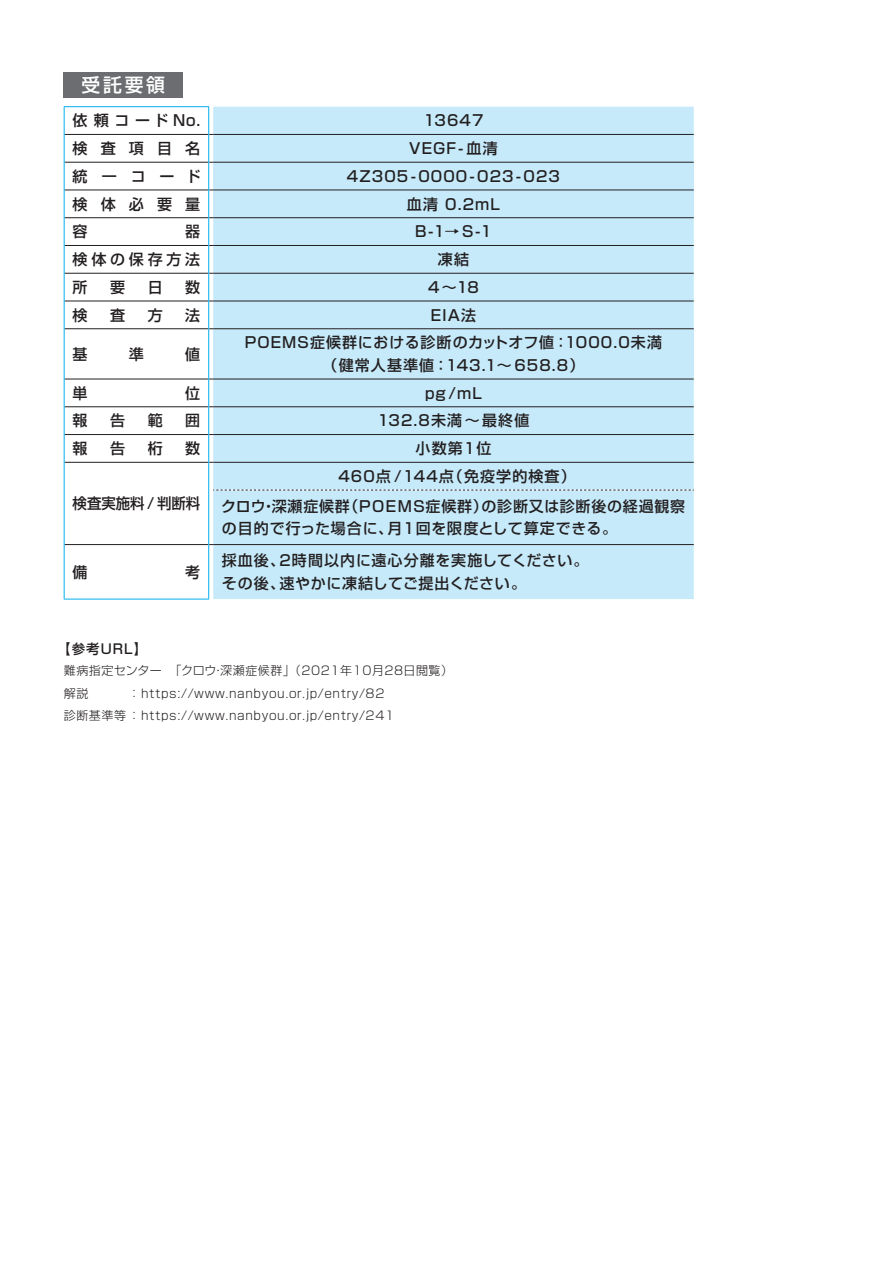
<style>
.page{position:relative;width:893px;height:1263px;background:#fff}
.page>*{position:absolute;margin:0;border:0;box-sizing:border-box;transform-origin:0 0}
.t1{font:500 18.75px "Shin Go Pro";color:#fff}
.t2{font:500 15px/22.5px "Shin Go Pro";letter-spacing:.075em;color:#231f20;text-align:center}
.t3{font:500 15px/29.8px "Shin Go Pro";letter-spacing:.05em;color:#231f20;text-align:center}
.t4{font:500 15px/22.5px "Shin Go Pro";letter-spacing:.045em;color:#231f20}
.t5{font:500 15px "Shin Go Pro";letter-spacing:.055em;color:#231f20}
.t6{font:500 15px "Shin Go Pro";color:#231f20;scale:.96 1}
.t7{font:500 15px "Shin Go Pro";letter-spacing:.345em;color:#231f20}
.t8{font:500 15px "Shin Go Pro";letter-spacing:.25em;color:#231f20}
.t9{font:500 13.5px "Shin Go Pro";letter-spacing:.075em;color:#231f20}
.t10{font:300 12px/22.5px "Shin Go Pro";letter-spacing:.05em;color:#231f20}
</style>
<div class="page">
<div style="left:64px;top:72px;width:119px;height:26px;background:#6c6d70"></div>
<div style="left:213px;top:107px;width:481px;height:221px;background:#c6eafa"></div>
<div style="left:213px;top:162px;width:481px;height:28px;background:#c6eafa"></div>
<div style="left:213px;top:190px;width:481px;height:28px;background:#c6eafa"></div>
<div style="left:213px;top:329px;width:481px;height:50px;background:#c6eafa"></div>
<div style="left:213px;top:491px;width:481px;height:108px;background:#c6eafa"></div>
<hr style="left:65px;top:134px;width:143px;height:1px;background:#231f20">
<hr style="left:213px;top:134px;width:481px;height:1px;background:#231f20">
<hr style="left:65px;top:162px;width:143px;height:1px;background:#231f20">
<hr style="left:213px;top:162px;width:481px;height:1px;background:#231f20">
<hr style="left:65px;top:190px;width:143px;height:1px;background:#231f20">
<hr style="left:213px;top:190px;width:481px;height:1px;background:#231f20">
<hr style="left:65px;top:217px;width:143px;height:1px;background:#231f20">
<hr style="left:213px;top:217px;width:481px;height:1px;background:#231f20">
<hr style="left:65px;top:245px;width:143px;height:1px;background:#231f20">
<hr style="left:213px;top:245px;width:481px;height:1px;background:#231f20">
<hr style="left:65px;top:273px;width:143px;height:1px;background:#231f20">
<hr style="left:213px;top:273px;width:481px;height:1px;background:#231f20">
<hr style="left:65px;top:301px;width:143px;height:1px;background:#231f20">
<hr style="left:213px;top:301px;width:481px;height:1px;background:#231f20">
<hr style="left:65px;top:328px;width:143px;height:1px;background:#231f20">
<hr style="left:213px;top:328px;width:481px;height:1px;background:#231f20">
<hr style="left:65px;top:379px;width:143px;height:1px;background:#231f20">
<hr style="left:65px;top:406px;width:143px;height:1px;background:#231f20">
<hr style="left:65px;top:434px;width:143px;height:1px;background:#231f20">
<hr style="left:65px;top:462px;width:143px;height:1px;background:#231f20">
<hr style="left:65px;top:544px;width:143px;height:1px;background:#231f20">
<hr style="left:213px;top:544px;width:481px;height:1px;background:#231f20">
<hr style="left:64px;top:106px;width:145px;height:1px;background:#00aeef">
<svg style="left:64px;top:107px;width:1px;height:222px"></svg>
<svg style="left:208px;top:107px;width:5px;height:222px"></svg>
<hr style="left:64px;top:329px;width:1px;height:50px;background:#00aeef">
<hr style="left:208px;top:329px;width:1px;height:50px;background:#00aeef">
<svg style="left:64px;top:379px;width:1px;height:111px"></svg>
<hr style="left:64px;top:490px;width:1px;height:55px;background:#00aeef">
<hr style="left:208px;top:490px;width:1px;height:55px;background:#00aeef">
<hr style="left:64px;top:545px;width:1px;height:54px;background:#00aeef">
<hr style="left:208px;top:545px;width:1px;height:54px;background:#00aeef">
<svg style="left:208px;top:379px;width:486px;height:112px;background:#c0e2f2"></svg>
<hr style="left:64px;top:599px;width:145px;height:1px;background:#00aeef">
<p class="t1" style="left:82px;top:70px;width:85px">受託要領</p>
<p class="t7" style="left:73px;top:108px;width:129px">依頼コードNo.</p>
<p class="t2" style="left:423px;top:108px;width:61px">13647</p>
<p class="t2" style="left:73px;top:135px;width:129px">検査項目名</p>
<p class="t2" style="left:409px;top:135px;width:90px">VEGF-血清</p>
<p class="t2" style="left:73px;top:163px;width:130px">統一コード</p>
<p class="t2" style="left:347px;top:163px;width:215px">4Z305-0000-023-023</p>
<p class="t2" style="left:73px;top:191px;width:129px">検体必要量</p>
<p class="t2" style="left:407px;top:191px;width:95px">血清 0.2mL</p>
<p class="t2" style="left:73px;top:219px;width:16px">容</p>
<p class="t2" style="left:185px;top:219px;width:16px">器</p>
<p class="t2" style="left:415px;top:219px;width:78px">B-1→S-1</p>
<p class="t8" style="left:73px;top:247px;width:129px">検体の保存方法</p>
<p class="t2" style="left:438px;top:246px;width:33px">凍結</p>
<p class="t2" style="left:73px;top:274px;width:16px">所</p>
<p class="t2" style="left:110px;top:274px;width:16px">要</p>
<p class="t2" style="left:148px;top:274px;width:16px">日</p>
<p class="t2" style="left:185px;top:274px;width:16px">数</p>
<p class="t2" style="left:428px;top:274px;width:52px">4～18</p>
<p class="t2" style="left:73px;top:302px;width:16px">検</p>
<p class="t2" style="left:110px;top:302px;width:16px">査</p>
<p class="t2" style="left:148px;top:302px;width:16px">方</p>
<p class="t2" style="left:185px;top:302px;width:16px">法</p>
<p class="t2" style="left:431px;top:302px;width:47px">EIA法</p>
<p class="t2" style="left:73px;top:341px;width:16px">基</p>
<p class="t2" style="left:129px;top:341px;width:16px">準</p>
<p class="t2" style="left:185px;top:341px;width:16px">値</p>
<p class="t2" style="left:245px;top:330px;width:418px">POEMS症候群における診断のカットオフ値：1000.0未満（健常人基準値：143.1～658.8）</p>
<p class="t2" style="left:73px;top:380px;width:16px">単</p>
<p class="t2" style="left:185px;top:380px;width:16px">位</p>
<p class="t2" style="left:425px;top:380px;width:58px">pg/mL</p>
<p class="t2" style="left:73px;top:408px;width:16px">報</p>
<p class="t2" style="left:110px;top:408px;width:16px">告</p>
<p class="t2" style="left:148px;top:408px;width:16px">範</p>
<p class="t2" style="left:185px;top:408px;width:16px">囲</p>
<p class="t2" style="left:377px;top:408px;width:153px">132.8未満～最終値</p>
<p class="t2" style="left:73px;top:435px;width:16px">報</p>
<p class="t2" style="left:110px;top:435px;width:16px">告</p>
<p class="t2" style="left:148px;top:435px;width:16px">桁</p>
<p class="t2" style="left:185px;top:435px;width:16px">数</p>
<p class="t2" style="left:416px;top:435px;width:77px">小数第1位</p>
<p class="t6" style="left:73px;top:491px;width:134px">検査実施料 / 判断料</p>
<p class="t3" style="left:221px;top:459px;width:466px">460点 /144点（免疫学的検査）<br>クロウ・深瀬症候群（POEMS症候群）の診断又は診断後の経過観察</p>
<p class="t5" style="left:222px;top:516px;width:397px">の目的で行った場合に、月1回を限度として算定できる。</p>
<p class="t2" style="left:73px;top:559px;width:16px">備</p>
<p class="t2" style="left:185px;top:559px;width:16px">考</p>
<p class="t4" style="left:222px;top:547px;width:368px">採血後、2時間以内に遠心分離を実施してください。その後、速やかに凍結してご提出ください。</p>
<p class="t9" style="left:57px;top:638px;width:92px">【参考URL】</p>
<p class="t10" style="left:64px;top:658px;width:391px">難病指定センター　「クロウ・深瀬症候群」（2021年10月28日閲覧）解説</p>
<p class="t10" style="left:64px;top:680px;width:332px;text-indent:64px">： https://www.nanbyou.or.jp/entry/82診断基準等： https://www.nanbyou.or.jp/entry/241</p>
</div>
